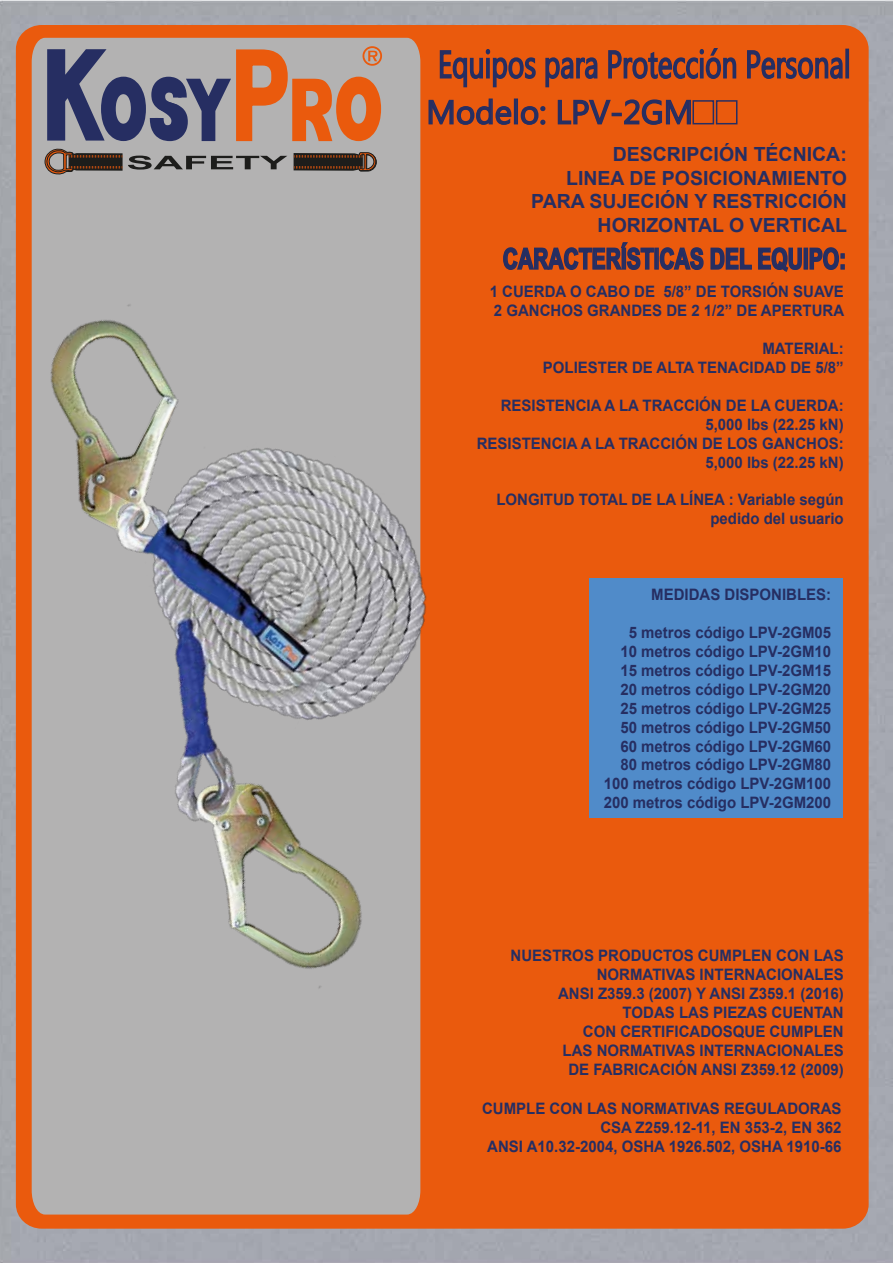
<style>
.page{position:relative;width:893px;height:1263px;background:#fff}
.page>*{position:absolute;margin:0;border:0;box-sizing:border-box;transform-origin:0 0}
.t1{font:33px "Ebrima";color:#262e62}
.t2{font:700 28.65px "Arial";color:#262e62;scale:.73 1}
.t3{font:700 19.5px/23.4px "Arial";color:#262e62;text-align:right}
.t4{font:700 15.75px/18.9px "Arial";color:#262e62;text-align:right;scale:.95 1}
</style>
<div class="page">
<img style="left:0;top:0;width:893px;height:1263px">
<div style="left:18px;top:27px;width:848px;height:1199px;background:#ea5a0d;border-radius:23px"></div>
<svg style="left:747px;top:50px;width:96px;height:29px"></svg>
<svg style="left:845px;top:49px;width:4px;height:30px"></svg>
<svg style="left:428px;top:48px;width:309px;height:77px"></svg>
<svg style="left:505px;top:242px;width:297px;height:30px"></svg>
<div style="left:804px;top:248px;width:4px;height:22px;border:2px solid #262e62"></div>
<svg style="left:809px;top:247px;width:36px;height:23px"></svg>
<div style="left:589px;top:578px;width:254px;height:239px;background:#508bc9"></div>
<div style="left:31px;top:37px;width:390px;height:1178px;background:#b3b2b2"></div>
<svg style="left:44px;top:46px;width:339px;height:204px;background:#a1918f"></svg>
<img style="left:0;top:250px;width:610px;height:790px">
<div style="left:692px;top:100px;width:22px;height:24px;border:2px solid #262e62"></div>
<div style="left:716px;top:100px;width:21px;height:24px;border:2px solid #262e62"></div>
<h1 class="t1" style="left:426px;top:89px;width:268px">Modelo: LPV-2GM</h1>
<p class="t3" style="left:531px;top:143px;width:318px">DESCRIPCIÓN TÉCNICA:<br>LINEA DE POSICIONAMIENTO<br>PARA SUJECIÓN Y RESTRICCIÓN<br>HORIZONTAL O VERTICAL</p>
<h2 class="t2" style="left:503px;top:240px;width:472px">CARACTERÍSTICAS DEL EQUIPO:</h2>
<p class="t4" style="left:490px;top:283px;width:375px;text-align:left">1 CUERDA O CABO DE 5/8” DE TORSIÓN SUAVE<br>2 GANCHOS GRANDES DE 2 1/2” DE APERTURA</p>
<p class="t4" style="left:543px;top:340px;width:318px">MATERIAL:<br>POLIESTER DE ALTA TENACIDAD DE 5/8”</p>
<p class="t4" style="left:477px;top:396px;width:388px">RESISTENCIA A LA TRACCIÓN DE LA CUERDA:<br>5,000 lbs (22.25 kN)<br>RESISTENCIA A LA TRACCIÓN DE LOS GANCHOS:<br>5,000 lbs (22.25 kN)</p>
<p class="t4" style="left:496px;top:491px;width:367px">LONGITUD TOTAL DE LA LÍNEA : Variable según pedido del usuario</p>
<p class="t4" style="left:651px;top:586px;width:191px">MEDIDAS DISPONIBLES:</p>
<p class="t4" style="left:604px;top:623px;width:241px">5 metros código LPV-2GM05<br>10 metros código LPV-2GM10<br>15 metros código LPV-2GM15<br>20 metros código LPV-2GM20<br>25 metros código LPV-2GM25<br>50 metros código LPV-2GM50<br>60 metros código LPV-2GM60<br>80 metros código LPV-2GM80<br>100 metros código LPV-2GM100<br>200 metros código LPV-2GM200</p>
<p class="t4" style="left:511px;top:946px;width:352px">NUESTROS PRODUCTOS CUMPLEN CON LAS<br>NORMATIVAS INTERNACIONALES<br>ANSI Z359.3 (2007) Y ANSI Z359.1 (2016)<br>TODAS LAS PIEZAS CUENTAN<br>CON CERTIFICADOSQUE CUMPLEN<br>LAS NORMATIVAS INTERNACIONALES<br>DE FABRICACIÓN ANSI Z359.12 (2009)</p>
<p class="t4" style="left:482px;top:1099px;width:380px">CUMPLE CON LAS NORMATIVAS REGULADORAS<br>CSA Z259.12-11, EN 353-2, EN 362<br>ANSI A10.32-2004, OSHA 1926.502, OSHA 1910-66</p>
</div>
